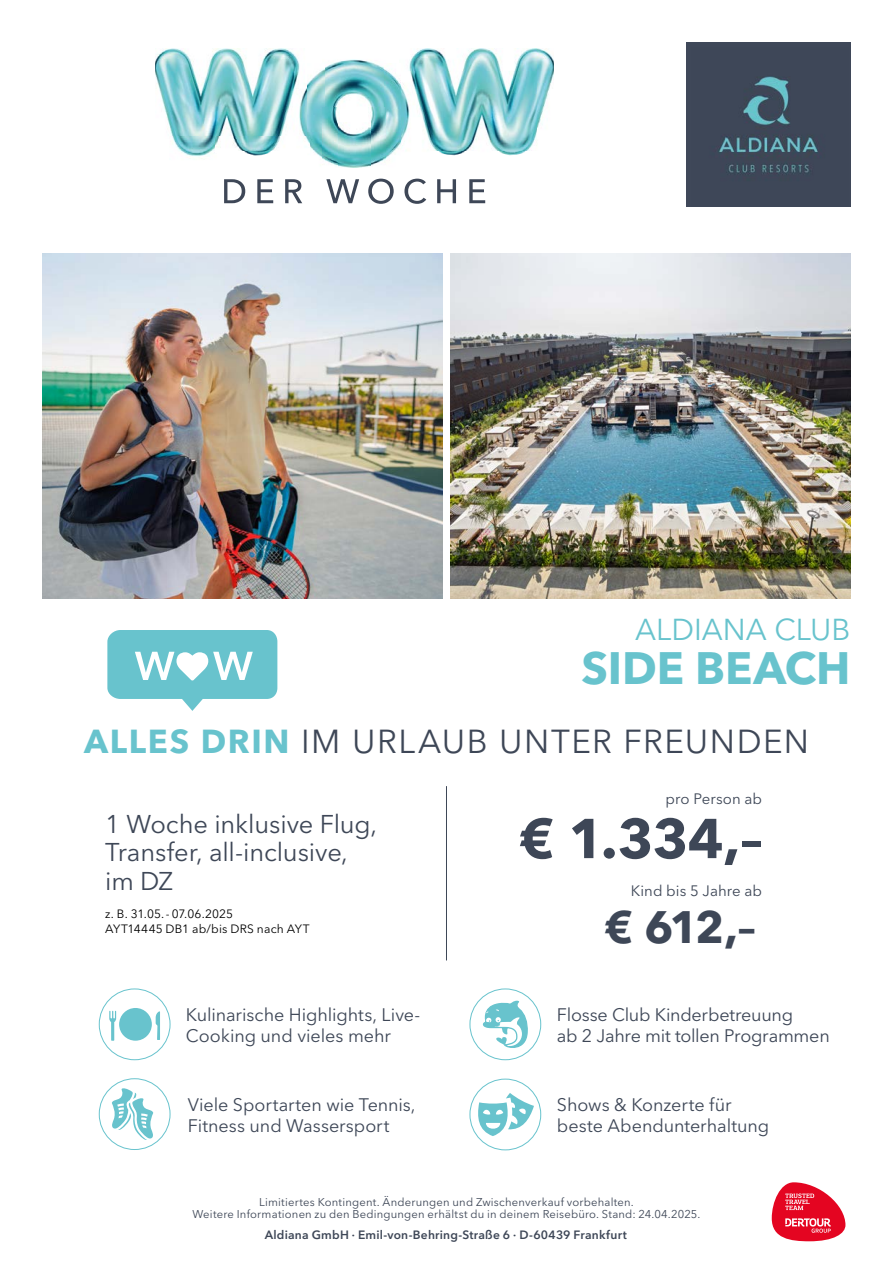
<style>
.page{position:relative;width:893px;height:1263px;background:#fff}
.page>*{position:absolute;margin:0;border:0;box-sizing:border-box;transform-origin:0 0}
.t1{font:700 55.5px "Avenir Next LT Pro";color:#3e4757}
.t2{font:700 45px "Avenir Next LT Pro";color:#68c3cd}
.t3{font:700 45px "Avenir Next LT Pro";color:#3e4757}
.t4{font:33px "Avenir Next LT Pro";letter-spacing:.045em;color:#3e4757}
.t5{font:30px "Avenir Next LT Pro";color:#68c3cd}
.t6{font:25.5px/28.5px "Avenir Next LT Pro";letter-spacing:-.005em;color:#3e4757}
.t7{font:18px/21px "Avenir Next LT Pro";letter-spacing:-.005em;color:#3e4757}
.t8{font:15px "Avenir Next LT Pro";letter-spacing:.005em;color:#3e4757}
.t9{font:600 12px "Avenir Next LT Pro";letter-spacing:.02em;color:#3e4757}
.t10{font:12px/15.8px "Avenir Next LT Pro";letter-spacing:.01em;color:#000}
.t11{font:11.25px/12.8px "Avenir Next LT Pro";letter-spacing:.015em;color:#3e4757;text-align:center}
.s1{font-weight:700;color:#68c3cd}
</style>
<div class="page">
<svg style="left:772px;top:1182px;width:73px;height:59px"></svg>
<img style="left:687px;top:43px;width:163px;height:163px">
<img style="left:155px;top:49px;width:153px;height:88px">
<img style="left:324px;top:59px;width:60px;height:49px">
<img style="left:401px;top:49px;width:136px;height:102px">
<img style="left:537px;top:49px;width:16px;height:80px">
<img style="left:308px;top:68px;width:16px;height:92px">
<img style="left:384px;top:69px;width:17px;height:90px">
<img style="left:323px;top:107px;width:17px;height:60px">
<img style="left:369px;top:107px;width:17px;height:60px">
<img style="left:339px;top:122px;width:31px;height:45px">
<img style="left:172px;top:137px;width:44px;height:20px">
<img style="left:216px;top:137px;width:93px;height:16px">
<img style="left:231px;top:151px;width:47px;height:5px">
<img style="left:439px;top:151px;width:26px;height:5px">
<img style="left:499px;top:151px;width:27px;height:5px">
<svg style="left:224px;top:179px;width:261px;height:25px"></svg>
<hr style="left:446px;top:786px;width:1px;height:174px;background:#3e4757">
<svg style="left:107px;top:630px;width:170px;height:81px"></svg>
<div style="left:99px;top:1078px;width:71px;height:72px;border:1px solid #68c3cd;border-radius:50%"></div>
<div style="left:119px;top:1008px;width:33px;height:33px;background:#68c3cd;border-radius:50%"></div>
<svg style="left:109px;top:1011px;width:7px;height:30px"></svg>
<svg style="left:156px;top:1011px;width:4px;height:29px"></svg>
<div style="left:99px;top:988px;width:71px;height:72px;border:1px solid #68c3cd;border-radius:50%"></div>
<div style="left:470px;top:988px;width:71px;height:72px;border:1px solid #68c3cd;border-radius:50%"></div>
<svg style="left:480px;top:1000px;width:50px;height:51px"></svg>
<svg style="left:476px;top:1093px;width:58px;height:43px"></svg>
<div style="left:470px;top:1079px;width:71px;height:71px;border:1px solid #68c3cd;border-radius:50%"></div>
<img style="left:451px;top:253px;width:399px;height:346px">
<img style="left:43px;top:253px;width:399px;height:346px">
<svg style="left:112px;top:1088px;width:41px;height:52px"></svg>
<h3 class="t5" style="left:635px;top:611px;width:217px">ALDIANA CLUB</h3>
<h2 class="t2" style="left:581px;top:641px;width:271px">SIDE BEACH</h2>
<h3 class="t4" style="left:84px;top:721px;width:726px"><span class="s1">ALLES DRIN</span> IM URLAUB UNTER FREUNDEN</h3>
<h3 class="t6" style="left:105px;top:809px;width:273px">1 Woche inklusive Flug,<br>Transfer, all-inclusive, im DZ</h3>
<p class="t10" style="left:105px;top:906px;width:206px">z. B. 31.05.- 07.06.2025<br>AYT14445 DB1 ab/bis DRS nach AYT</p>
<p class="t8" style="left:665px;top:789px;width:98px">pro Person ab</p>
<h1 class="t1" style="left:519px;top:805px;width:245px">€ 1.334,–</h1>
<p class="t8" style="left:631px;top:882px;width:133px">Kind bis 5 Jahre ab</p>
<h2 class="t3" style="left:604px;top:899px;width:153px">€ 612,–</h2>
<p class="t7" style="left:186px;top:1004px;width:236px">Kulinarische Highlights, Live-<br>Cooking und vieles mehr</p>
<p class="t7" style="left:557px;top:1004px;width:274px">Flosse Club Kinderbetreuung<br>ab 2 Jahre mit tollen Programmen</p>
<p class="t7" style="left:188px;top:1095px;width:229px">Viele Sportarten wie Tennis,<br>Fitness und Wassersport</p>
<p class="t7" style="left:557px;top:1094px;width:214px">Shows &amp; Konzerte für beste Abendunterhaltung</p>
<p class="t11" style="left:192px;top:1195px;width:510px">Limitiertes Kontingent. Änderungen und Zwischenverkauf vorbehalten.<br>Weitere Informationen zu den Bedingungen erhältst du in deinem Reisebüro. Stand: 24.04.2025.</p>
<p class="t9" style="left:265px;top:1228px;width:364px">Aldiana GmbH ∙ Emil-von-Behring-Straße 6 ∙ D-60439 Frankfurt</p>
</div>
